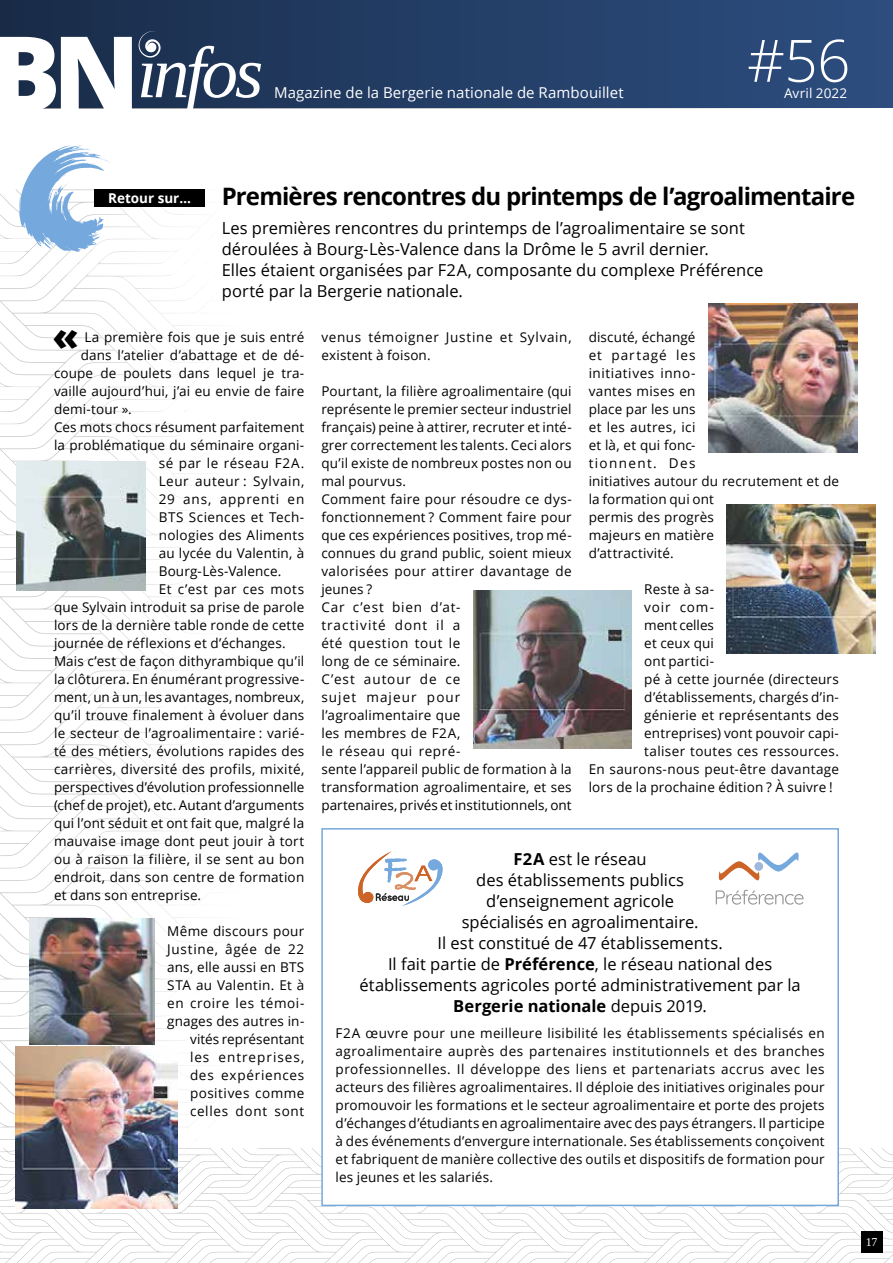
<style>
.page{position:relative;width:893px;height:1263px;background:#fff}
.page>*{position:absolute;margin:0;border:0;box-sizing:border-box;transform-origin:0 0}
.t1{font:800 104.55px "Open Sans";color:#fff}
.t2{font:300 58.5px "Open Sans";color:#fff}
.t3{font:800 38.7px "Open Sans";color:#000}
.t4{font:700 24px "Open Sans";letter-spacing:-.035em;color:#000}
.t5{font:16.5px/21px "Open Sans";color:#000}
.t6{font:15px "Open Sans";letter-spacing:.005em;color:#fff}
.t7{font:13.5px/18px "Open Sans";letter-spacing:.015em;color:#000}
.t8{font:13.5px/18px "Open Sans";letter-spacing:.035em;color:#000;text-align:right}
.t9{font:13.5px/18px "Open Sans";letter-spacing:.045em;color:#000}
.t10{font:13.5px "Open Sans";letter-spacing:.04em;color:#000}
.t11{font:13.5px "Open Sans";letter-spacing:.06em;color:#000}
.t12{font:700 13.5px "Open Sans";color:#fff}
.t13{font:13.5px "Open Sans";letter-spacing:-.005em;color:#000}
.t14{font:13.5px "Open Sans";letter-spacing:.005em;color:#fff}
.t15{font:12px "Tinos";color:#fff}
.s1{font-weight:700}
</style>
<div class="page">
<div style="left:0;top:0;width:893px;height:108px;background:linear-gradient(to right,#192c49,#2d4e80)"></div>
<svg style="left:139px;top:31px;width:122px;height:78px"></svg>
<svg style="left:0;top:189px;width:205px;height:444px"></svg>
<svg style="left:0;top:604px;width:16px;height:29px"></svg>
<svg style="left:0;top:633px;width:193px;height:415px"></svg>
<svg style="left:0;top:1048px;width:893px;height:215px"></svg>
<div style="left:94px;top:189px;width:111px;height:17px;background:#000"></div>
<svg style="left:19px;top:145px;width:91px;height:107px"></svg>
<div style="left:322px;top:829px;width:516px;height:376px;background:#fff"></div>
<div style="left:321px;top:828px;width:518px;height:378px;border:2px solid #75a8dc"></div>
<svg style="left:716px;top:890px;width:88px;height:15px"></svg>
<svg style="left:718px;top:852px;width:81px;height:29px"></svg>
<svg style="left:358px;top:851px;width:85px;height:55px"></svg>
<img style="left:727px;top:504px;width:149px;height:149px">
<img style="left:708px;top:303px;width:150px;height:150px">
<img style="left:15px;top:1047px;width:162px;height:162px">
<img style="left:29px;top:919px;width:125px;height:125px">
<img style="left:473px;top:590px;width:158px;height:159px">
<img style="left:17px;top:462px;width:129px;height:129px">
<h1 class="t1" style="left:-10px;top:-6px;width:151px">BN</h1>
<p class="t6" style="left:274px;top:82px;width:351px">Magazine de la Bergerie nationale de Rambouillet</p>
<h2 class="t2" style="left:747px;top:20px;width:105px">#56</h2>
<p class="t14" style="left:784px;top:84px;width:65px">Avril 2022</p>
<p class="t12" style="left:108px;top:189px;width:84px">Retour sur…</p>
<h3 class="t4" style="left:222px;top:179px;width:635px">Premières rencontres du printemps de l’agroalimentaire</h3>
<p class="t5" style="left:222px;top:217px;width:543px">Les premières rencontres du printemps de l’agroalimentaire se sont déroulées à Bourg-Lès-Valence dans la Drôme le 5 avril dernier.<br>Elles étaient organisées par F2A, composante du complexe Préférence porté par la Bergerie nationale.</p>
<h3 class="t3" style="left:53px;top:306px;width:28px">«</h3>
<p class="t7" style="left:84px;top:328px;width:221px">La première fois que je suis entré</p>
<p class="t7" style="left:81px;top:346px;width:225px">dans l’atelier d’abattage et de dé-</p>
<p class="t7" style="left:54px;top:364px;width:252px">coupe de poulets dans lequel je tra-</p>
<p class="t7" style="left:54px;top:382px;width:252px">vaille aujourd’hui, j’ai eu envie de faire</p>
<p class="t7" style="left:54px;top:400px;width:79px">demi-tour ».</p>
<p class="t7" style="left:54px;top:418px;width:252px">Ces mots chocs résument parfaitement</p>
<p class="t7" style="left:54px;top:436px;width:252px">la problématique du séminaire organi-</p>
<p class="t10" style="left:159px;top:454px;width:147px">sé par le réseau F2A.</p>
<p class="t10" style="left:159px;top:472px;width:147px">Leur auteur : Sylvain,</p>
<p class="t11" style="left:159px;top:490px;width:147px">29 ans, apprenti en</p>
<p class="t7" style="left:159px;top:508px;width:147px">BTS Sciences et Tech-</p>
<p class="t7" style="left:159px;top:526px;width:147px">nologies des Aliments</p>
<p class="t7" style="left:159px;top:544px;width:147px">au lycée du Valentin, à</p>
<p class="t7" style="left:159px;top:562px;width:124px">Bourg-Lès-Valence.</p>
<p class="t9" style="left:159px;top:580px;width:147px">Et c’est par ces mots</p>
<p class="t7" style="left:54px;top:598px;width:252px">que Sylvain introduit sa prise de parole</p>
<p class="t7" style="left:54px;top:616px;width:252px">lors de la dernière table ronde de cette</p>
<p class="t7" style="left:54px;top:634px;width:233px">journée de réflexions et d’échanges.</p>
<p class="t7" style="left:54px;top:652px;width:252px">Mais c’est de façon dithyrambique qu’il</p>
<p class="t7" style="left:54px;top:670px;width:252px">la clôturera. En énumérant progressive-</p>
<p class="t7" style="left:54px;top:688px;width:252px">ment, un à un, les avantages, nombreux,</p>
<p class="t7" style="left:54px;top:706px;width:252px">qu’il trouve finalement à évoluer dans</p>
<p class="t7" style="left:54px;top:724px;width:252px">le secteur de l’agroalimentaire : varié-</p>
<p class="t7" style="left:54px;top:742px;width:252px">té des métiers, évolutions rapides des</p>
<p class="t7" style="left:54px;top:760px;width:252px">carrières, diversité des profils, mixité,</p>
<p class="t7" style="left:54px;top:778px;width:252px">perspectives d’évolution professionnelle</p>
<p class="t7" style="left:54px;top:796px;width:252px">(chef de projet), etc. Autant d’arguments</p>
<p class="t7" style="left:54px;top:814px;width:252px">qui l’ont séduit et ont fait que, malgré la</p>
<p class="t7" style="left:54px;top:832px;width:252px">mauvaise image dont peut jouir à tort</p>
<p class="t7" style="left:54px;top:850px;width:252px">ou à raison la filière, il se sent au bon</p>
<p class="t7" style="left:54px;top:868px;width:252px">endroit, dans son centre de formation</p>
<p class="t7" style="left:54px;top:886px;width:149px">et dans son entreprise.</p>
<p class="t8" style="left:167px;top:922px;width:139px">Même discours pour<br>Justine, âgée de 22 ans, elle aussi en BTS<br>STA au Valentin. Et à en croire les témoi&shy;gnages des autres in&shy;vités représentant les entreprises, des expériences positives comme celles dont sont</p>
<p class="t9" style="left:321px;top:328px;width:252px">venus témoigner Justine et Sylvain, existent à foison.</p>
<p class="t7" style="left:321px;top:382px;width:252px">Pourtant, la filière agroalimentaire (qui représente le premier secteur industriel français) peine à attirer, recruter et inté&shy;grer correctement les talents. Ceci alors qu’il existe de nombreux postes non ou mal pourvus.<br>Comment faire pour résoudre ce dys&shy;fonctionnement ? Comment faire pour que ces expériences positives, trop mé&shy;connues du grand public, soient mieux valorisées pour attirer davantage de jeunes ?<br>Car c’est bien d’at-<br>tractivité dont il a<br>été question tout le<br>long de ce séminaire.<br>C’est autour de ce<br>sujet majeur pour l’agroalimentaire que<br>les membres de F2A,<br>le réseau qui repré-<br>sente l’appareil public de formation à la transformation agroalimentaire, et ses partenaires, privés et institutionnels, ont</p>
<p class="t7" style="left:589px;top:327px;width:252px">discuté, échangé<br>et partagé les<br>initiatives inno-<br>vantes mises en<br>place par les uns<br>et les autres, ici<br>et là, et qui fonc-<br>tionnent. Des<br>initiatives autour du recrutement et de la formation qui ont<br>permis des progrès<br>majeurs en matière<br>d’attractivité.</p>
<p class="t7" style="left:644px;top:579px;width:71px">Reste à sa-</p>
<p class="t7" style="left:644px;top:597px;width:71px">voir com-</p>
<p class="t13" style="left:644px;top:616px;width:71px">ment celles</p>
<p class="t7" style="left:644px;top:633px;width:71px">et ceux qui</p>
<p class="t7" style="left:644px;top:651px;width:71px">ont partici-</p>
<p class="t7" style="left:644px;top:669px;width:196px">pé à cette journée (directeurs</p>
<p class="t7" style="left:644px;top:687px;width:196px">d’établissements, chargés d’in-</p>
<p class="t7" style="left:644px;top:705px;width:196px">génierie et représentants des</p>
<p class="t7" style="left:644px;top:723px;width:196px">entreprises) vont pouvoir capi-</p>
<p class="t7" style="left:644px;top:741px;width:196px">taliser toutes ces ressources.</p>
<p class="t7" style="left:589px;top:759px;width:252px">En saurons-nous peut-être davantage</p>
<p class="t7" style="left:589px;top:777px;width:246px">lors de la prochaine édition ? À suivre !</p>
<p class="t5" style="left:360px;top:848px;width:443px;text-align:center"><span class="s1">F2A</span> est le réseau<br>des établissements publics<br>d’enseignement agricole<br>spécialisés en agroalimentaire.<br>Il est constitué de 47 établissements.<br>Il fait partie de <span class="s1">Préférence</span>, le réseau national des établissements agricoles porté administrativement par la <span class="s1">Bergerie nationale</span> depuis 2019.</p>
<p class="t7" style="left:336px;top:1024px;width:491px;text-align:justify">F2A œuvre pour une meilleure lisibilité les établissements spécialisés en agroalimentaire auprès des partenaires institutionnels et des branches professionnelles. Il développe des liens et partenariats accrus avec les acteurs des filières agroalimentaires. Il déploie des initiatives originales pour promouvoir les formations et le secteur agroalimentaire et porte des projets d’échanges d’étudiants en agroalimentaire avec des pays étrangers. Il participe à des événements d’envergure internationale. Ses établissements conçoivent et fabriquent de manière collective des outils et dispositifs de formation pour les jeunes et les salariés.</p>
<p class="t15" style="left:866px;top:1234px;width:13px">17</p>
</div>
